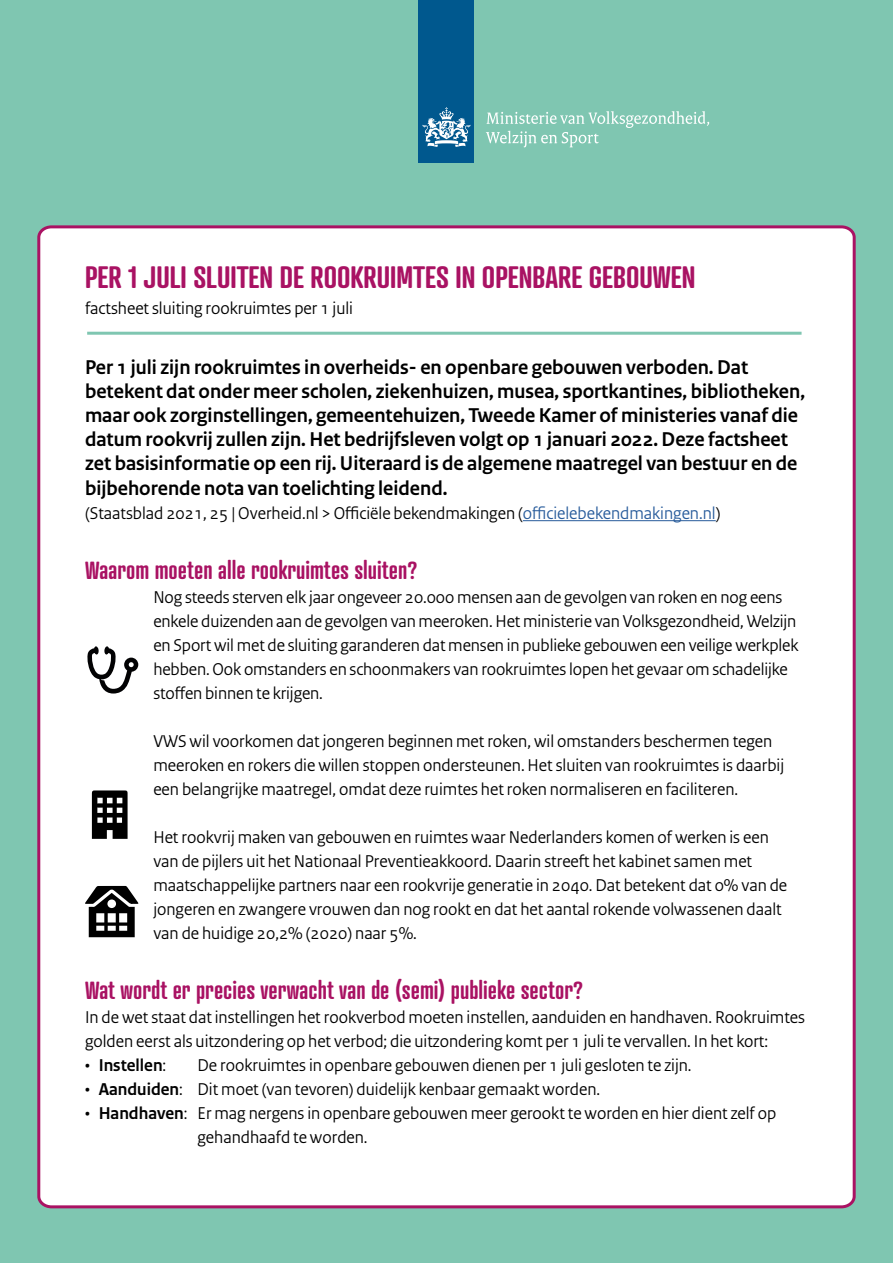
<style>
.page{position:relative;width:893px;height:1263px;background:#7fc6b1}
.page>*{position:absolute;margin:0;border:0;box-sizing:border-box;transform-origin:0 0}
.t1{font:600 30px "Atrament";color:#a91263}
.kopje{font:600 24px "Atrament";color:#a91263}
.t2{font:700 21px/24.3px "Rijksoverheid Sans";color:#000}
.t3{font:18px/24px "Rijksoverheid Sans";color:#000}
.t4{font:700 18px "Rijksoverheid Sans";color:#000}
.s1{color:#275b9b}
.s2{font-weight:400}
.s3{font-weight:700}
</style>
<div class="page">
<div style="left:37px;top:225px;width:819px;height:984px;background:#fff"></div>
<div style="left:419px;top:0;width:55px;height:163px;background:#00588e"></div>
<svg style="left:423px;top:107px;width:47px;height:40px"></svg>
<svg style="left:486px;top:111px;width:223px;height:36px"></svg>
<hr style="left:523px;top:520px;width:193px;height:1px;background:#275b9b">
<svg style="left:85px;top:886px;width:53px;height:51px;background:#5f5f5f"></svg>
<svg style="left:86px;top:646px;width:52px;height:47px;background:#b3b3b4"></svg>
<svg style="left:92px;top:790px;width:36px;height:49px;background:#333"></svg>
<hr style="left:87px;top:332px;width:714px;height:3px;background:#7fc6b1">
<p class="t1" style="left:85px;top:258px;width:612px">PER 1 JULI SLUITEN DE ROOKRUIMTES IN OPENBARE GEBOUWEN</p>
<p class="t3" style="left:85px;top:296px;width:270px">factsheet sluiting rookruimtes per 1 juli</p>
<p class="t2" style="left:85px;top:355px;width:721px">Per 1 juli zijn rookruimtes in overheids- en openbare gebouwen verboden. Dat betekent dat onder meer scholen, ziekenhuizen, musea, sportkantines, bibliotheken, maar ook zorginstellingen, gemeentehuizen, Tweede Kamer of ministeries vanaf die datum rookvrij zullen zijn. Het bedrijfsleven volgt op 1 januari 2022. Deze factsheet zet basisinformatie op een rij. Uiteraard is de algemene maatregel van bestuur en de bijbehorende nota van toelichting leidend.</p>
<p class="t3" style="left:85px;top:501px;width:637px">(Staatsblad 2021, 25 | Overheid.nl &gt; Officiële bekendmakingen (<span class="s1">officielebekendmakingen.nl</span>)</p>
<p class="kopje" style="left:85px;top:555px;width:334px">Waarom moeten alle rookruimtes sluiten?</p>
<p class="t3" style="left:153px;top:585px;width:647px">Nog steeds sterven elk jaar ongeveer 20.000 mensen aan de gevolgen van roken en nog eens enkele duizenden aan de gevolgen van meeroken. Het ministerie van Volksgezondheid, Welzijn en Sport wil met de sluiting garanderen dat mensen in publieke gebouwen een veilige werkplek hebben. Ook omstanders en schoonmakers van rookruimtes lopen het gevaar om schadelijke stoffen binnen te krijgen.</p>
<p class="t3" style="left:153px;top:729px;width:632px">VWS wil voorkomen dat jongeren beginnen met roken, wil omstanders beschermen tegen meeroken en rokers die willen stoppen ondersteunen. Het sluiten van rookruimtes is daarbij een belangrijke maatregel, omdat deze ruimtes het roken normaliseren en faciliteren.</p>
<p class="t3" style="left:153px;top:825px;width:635px">Het rookvrij maken van gebouwen en ruimtes waar Nederlanders komen of werken is een van de pijlers uit het Nationaal Preventieakkoord. Daarin streeft het kabinet samen met maatschappelijke partners naar een rookvrije generatie in 2040. Dat betekent dat 0% van de jongeren en zwangere vrouwen dan nog rookt en dat het aantal rokende volwassenen daalt van de huidige 20,2% (2020) naar 5%.</p>
<p class="kopje" style="left:85px;top:975px;width:500px">Wat wordt er precies verwacht van de (semi) publieke sector?</p>
<p class="t3" style="left:85px;top:1005px;width:721px">In de wet staat dat instellingen het rookverbod moeten instellen, aanduiden en handhaven. Rookruimtes golden eerst als uitzondering op het verbod; die uitzondering komt per 1 juli te vervallen. In het kort:</p>
<p class="t4" style="left:85px;top:1055px;width:83px"><span class="s2">•</span> Instellen<span class="s2">:</span></p>
<p class="t3" style="left:198px;top:1053px;width:496px">De rookruimtes in openbare gebouwen dienen per 1 juli gesloten te zijn.</p>
<p class="t3" style="left:85px;top:1077px;width:517px">• <span class="s3">Aanduiden</span>: Dit moet (van tevoren) duidelijk kenbaar gemaakt worden.</p>
<p class="t3" style="left:198px;top:1101px;width:580px;text-indent:-112px">• <span class="s3">Handhaven</span>: Er mag nergens in openbare gebouwen meer gerookt te worden en hier dient zelf op gehandhaafd te worden.</p>
</div>
